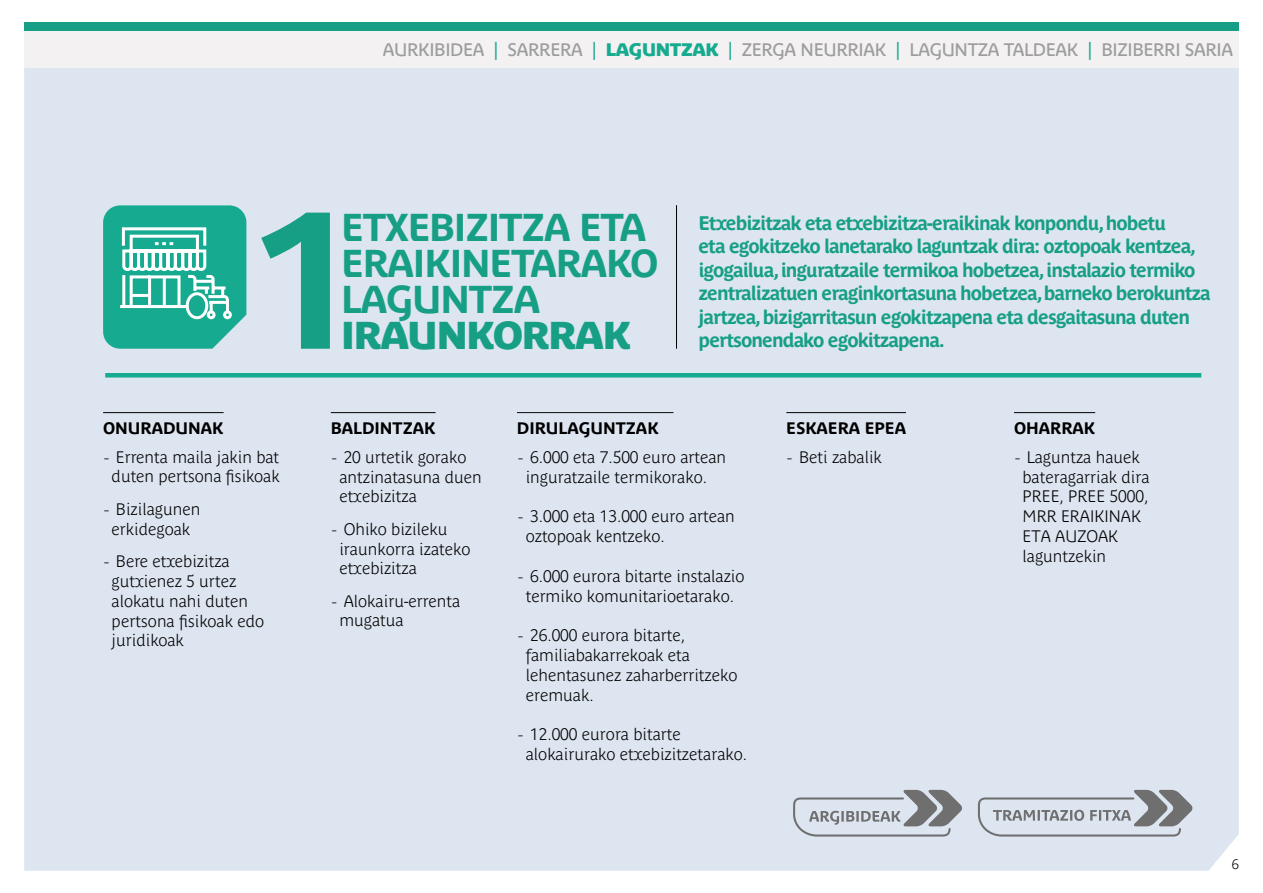
<style>
.page{position:relative;width:1263px;height:893px;background:#fff}
.page>*{position:absolute;margin:0;border:0;box-sizing:border-box;transform-origin:0 0}
.t1{font:700 192.75px "Parisine Plus Std";color:#179f86}
.t2{font:700 38.4px/36px "Parisine Plus Std";letter-spacing:-.03em;color:#179f86}
.t3{font:38.4px "Parisine Plus Std Sombre";letter-spacing:-.03em;color:#179f86}
.t4{font:700 19.5px/23.4px "Parisine Plus Std";letter-spacing:-.05em;color:#179f86}
.t5{font:18px "Parisine Plus Std";letter-spacing:-.02em;color:#9d9d9c}
.t6{font:700 16.5px/19.8px "Parisine Plus Std Clair";color:#000}
.t7{font:700 16.5px "Parisine Plus Std";color:#000}
.t8{font:700 13.5px "Parisine Std Clair";color:#000}
.s1{color:#16ab90}
.s2{font-family:"Parisine Plus Std Sombre";color:#16ab90}
.s3{font-family:"Brown Std";font-weight:300}
</style>
<div class="page">
<div style="left:24px;top:68px;width:1215px;height:803px;background:#dde5f0"></div>
<div style="left:24px;top:27px;width:1215px;height:41px;background:#f3f1f1"></div>
<div style="left:24px;top:22px;width:1215px;height:9px;background:#179f86"></div>
<hr style="left:103px;top:412px;width:121px;height:1px;background:#000">
<hr style="left:331px;top:412px;width:104px;height:1px;background:#000">
<hr style="left:517px;top:412px;width:156px;height:1px;background:#000">
<hr style="left:786px;top:412px;width:120px;height:1px;background:#000">
<hr style="left:1014px;top:412px;width:81px;height:1px;background:#000">
<svg style="left:103px;top:205px;width:143px;height:144px;background:#44bba6"></svg>
<hr style="left:676px;top:205px;width:1px;height:144px;background:#000">
<hr style="left:105px;top:373px;width:1096px;height:4px;background:#16ab90">
<svg style="left:793px;top:790px;width:169px;height:46px;background:#bbc0c7"></svg>
<svg style="left:978px;top:790px;width:215px;height:46px;background:#bec4cc"></svg>
<p class="t5" style="left:383px;top:39px;width:852px">AURKIBIDEA <span class="s1">|</span> SARRERA <span class="s1">|</span> <span class="s2">LAGUNTZAK</span> <span class="s1">|</span> ZERGA NEURRIAK <span class="s1">|</span> LAGUNTZA TALDEAK <span class="s1">|</span> BIZIBERRI SARIA</p>
<p class="t1" style="left:254px;top:169px;width:109px">1</p>
<p class="t2" style="left:341px;top:209px;width:319px">ETXEBIZITZA ETA<br>ERAIKINETARAKO<br>LAGUNTZA</p>
<p class="t3" style="left:341px;top:313px;width:292px">IRAUNKORRAK</p>
<p class="t4" style="left:698px;top:211px;width:514px">Etxebizitzak eta etxebizitza-eraikinak konpondu, hobetu<br>eta egokitzeko lanetarako laguntzak dira: oztopoak kentzea, igogailua, inguratzaile termikoa hobetzea, instalazio termiko zentralizatuen eraginkortasuna hobetzea, barneko berokuntza jartzea, bizigarritasun egokitzapena eta desgaitasuna duten pertsonendako egokitzapena.</p>
<p class="t7" style="left:103px;top:419px;width:122px">ONURADUNAK</p>
<p class="t6" style="left:103px;top:447px;width:178px;text-align:center"><span class="s3">-</span> Errenta maila jakin bat duten pertsona fisikoak</p>
<p class="t6" style="left:103px;top:499px;width:99px;text-align:center"><span class="s3">-</span> Bizilagunen erkidegoak</p>
<p class="t6" style="left:112px;top:551px;width:154px;text-indent:-8px"><span class="s3">-</span> Bere etxebizitza gutxienez 5 urtez alokatu nahi duten pertsona fisikoak edo juridikoak</p>
<p class="t7" style="left:331px;top:419px;width:106px">BALDINTZAK</p>
<p class="t6" style="left:339px;top:447px;width:144px;text-indent:-9px"><span class="s3">-</span> 20 urtetik gorako antzinatasuna duen etxebizitza</p>
<p class="t6" style="left:339px;top:519px;width:133px;text-indent:-9px"><span class="s3">-</span> Ohiko bizileku iraunkorra izateko etxebizitza</p>
<p class="t6" style="left:339px;top:591px;width:123px;text-indent:-9px"><span class="s3">-</span> Alokairu-errenta mugatua</p>
<p class="t7" style="left:517px;top:419px;width:143px">DIRULAGUNTZAK</p>
<p class="t6" style="left:526px;top:447px;width:202px;text-indent:-9px"><span class="s3">-</span> 6.000 eta 7.500 euro artean inguratzaile termikorako.</p>
<p class="t6" style="left:526px;top:507px;width:211px;text-indent:-9px"><span class="s3">-</span> 3.000 eta 13.000 euro artean oztopoak kentzeko.</p>
<p class="t6" style="left:517px;top:566px;width:229px;text-align:center"><span class="s3">-</span> 6.000 eurora bitarte instalazio termiko komunitarioetarako.</p>
<p class="t6" style="left:526px;top:625px;width:213px;text-indent:-9px"><span class="s3">-</span> 26.000 eurora bitarte, familiabakarrekoak eta lehentasunez zaharberritzeko eremuak.</p>
<p class="t6" style="left:526px;top:724px;width:223px;text-indent:-9px"><span class="s3">-</span> 12.000 eurora bitarte alokairurako etxebizitzetarako.</p>
<p class="t7" style="left:786px;top:419px;width:121px">ESKAERA EPEA</p>
<p class="t6" style="left:786px;top:447px;width:97px"><span class="s3">-</span> Beti zabalik</p>
<p class="t7" style="left:1014px;top:419px;width:83px">OHARRAK</p>
<p class="t6" style="left:1022px;top:447px;width:129px;text-indent:-9px"><span class="s3">-</span> Laguntza hauek bateragarriak dira<br>PREE, PREE 5000,<br>MRR ERAIKINAK<br>ETA AUZOAK laguntzekin</p>
<p class="t8" style="left:1232px;top:856px;width:9px">6</p>
</div>
